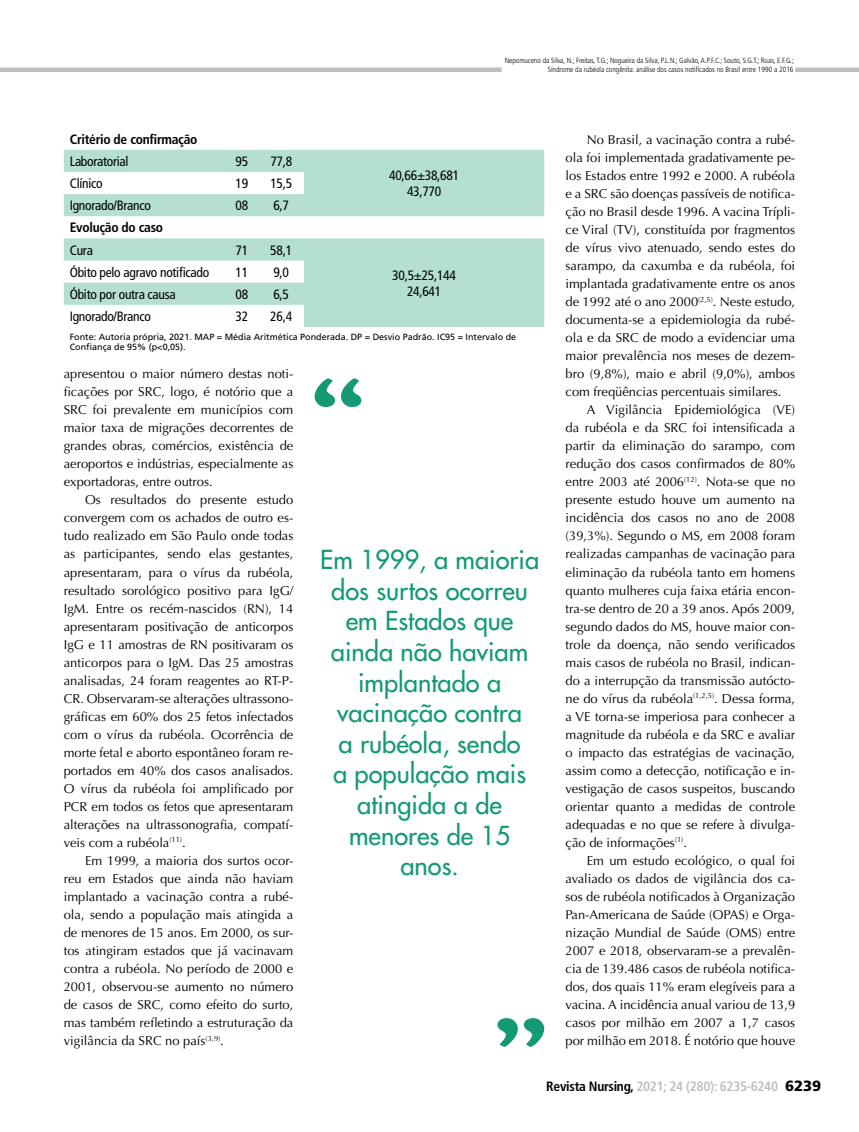
<style>
.page{position:relative;width:859px;height:1132px;background:#fff}
.page>*{position:absolute;margin:0;border:0;box-sizing:border-box;transform-origin:0 0}
.t1{font:500 25.5px/30.6px "Futura Std";color:#139a74;text-align:center}
.t2{font:condensed 13.5px/16.2px "Frutiger LT Std";letter-spacing:-.02em;color:#000;text-align:center}
.t3{font:700 condensed 13.5px "Frutiger LT Std";letter-spacing:-.02em;color:#bcbec0}
.t4{font:700 condensed 13.5px "Frutiger LT Std";letter-spacing:-.02em;color:#000}
.t5{font:12.9px/18px "Optima LT Std";color:#000;text-align:justify}
.t6{font:9px/10.5px "Frutiger LT Std";color:#000}
.t7{font:300 condensed 7.5px/9px "Frutiger LT Std";color:#000;text-align:right}
.s1{color:#000}
.s2{font-weight:900;font-stretch:normal;font-size:14.85px;color:#000}
</style>
<div class="page">
<hr style="left:0;top:68px;width:502px;height:4px;background:#bcbec0">
<hr style="left:795px;top:68px;width:64px;height:4px;background:#bcbec0">
<svg style="left:64px;top:149px;width:480px;height:1px"></svg>
<svg style="left:64px;top:150px;width:480px;height:177px;fill:#b4dfd1"></svg>
<svg style="left:497px;top:1018px;width:47px;height:28px"></svg>
<svg style="left:315px;top:378px;width:46px;height:29px"></svg>
<p class="t7" style="left:505px;top:56px;width:291px">Nepomuceno da Silva, N.; Freitas, T.G.; Nogueira da Silva, P.L.N.; Galvão, A.P.F.C.; Souto, S.G.T.; Ruas, E.F.G.;<br>Síndrome da rubéola congênita: análise dos casos notificados no Brasil entre 1990 a 2016</p>
<p class="t4" style="left:70px;top:131px;width:129px">Critério de confirmação</p>
<p class="t2" style="left:70px;top:153px;width:60px">Laboratorial</p>
<p class="t2" style="left:236px;top:153px;width:14px">95</p>
<p class="t2" style="left:270px;top:153px;width:23px">77,8</p>
<p class="t2" style="left:70px;top:175px;width:34px">Clínico</p>
<p class="t2" style="left:236px;top:175px;width:14px">19</p>
<p class="t2" style="left:270px;top:175px;width:23px">15,5</p>
<p class="t2" style="left:70px;top:197px;width:83px">Ignorado/Branco</p>
<p class="t2" style="left:236px;top:197px;width:14px">08</p>
<p class="t2" style="left:273px;top:197px;width:17px">6,7</p>
<p class="t4" style="left:70px;top:220px;width:95px">Evolução do caso</p>
<p class="t2" style="left:70px;top:242px;width:25px">Cura</p>
<p class="t2" style="left:236px;top:242px;width:14px">71</p>
<p class="t2" style="left:270px;top:242px;width:23px">58,1</p>
<p class="t2" style="left:389px;top:167px;width:71px">40,66±38,681<br>43,770</p>
<p class="t2" style="left:70px;top:264px;width:141px">Óbito pelo agravo notificado</p>
<p class="t2" style="left:236px;top:264px;width:14px">11</p>
<p class="t2" style="left:273px;top:264px;width:17px">9,0</p>
<p class="t2" style="left:70px;top:286px;width:108px">Óbito por outra causa</p>
<p class="t2" style="left:236px;top:286px;width:14px">08</p>
<p class="t2" style="left:273px;top:286px;width:17px">6,5</p>
<p class="t2" style="left:70px;top:308px;width:83px">Ignorado/Branco</p>
<p class="t2" style="left:236px;top:308px;width:14px">32</p>
<p class="t2" style="left:270px;top:308px;width:23px">26,4</p>
<p class="t6" style="left:70px;top:331px;width:448px">Fonte: Autoria própria, 2021. MAP = Média Aritmética Ponderada. DP = Desvio Padrão. IC95 = Intervalo de<br>Confiança de 95% (p&lt;0,05).</p>
<p class="t2" style="left:392px;top:267px;width:65px">30,5±25,144<br>24,641</p>
<p class="t5" style="left:64px;top:365px;width:231px">apresentou o maior número destas noti&shy;ficações por SRC, logo, é notório que a SRC foi prevalente em municípios com maior taxa de migrações decorrentes de grandes obras, comércios, existência de aeroportos e indústrias, especialmente as exportadoras, entre outros.</p>
<p class="t5" style="left:64px;top:491px;width:231px;text-indent:21px">Os resultados do presente estudo convergem com os achados de outro es&shy;tudo realizado em São Paulo onde todas as participantes, sendo elas gestantes, apresentaram, para o vírus da rubéola, resultado sorológico positivo para IgG/ IgM. Entre os recém-nascidos (RN), 14 apresentaram positivação de anticorpos IgG e 11 amostras de RN positivaram os anticorpos para o IgM. Das 25 amostras analisadas, 24 foram reagentes ao RT-P-CR. Observaram-se alterações ultrassono&shy;gráficas em 60% dos 25 fetos infectados com o vírus da rubéola. Ocorrência de morte fetal e aborto espontâneo foram re&shy;portados em 40% dos casos analisados.<br>O vírus da rubéola foi amplificado por PCR em todos os fetos que apresentaram alterações na ultrassonografia, compatí&shy;veis com a rubéola<sup>(11)</sup>.</p>
<p class="t5" style="left:64px;top:851px;width:231px;text-indent:21px">Em 1999, a maioria dos surtos ocor&shy;reu em Estados que ainda não haviam implantado a vacinação contra a rubé&shy;ola, sendo a população mais atingida a de menores de 15 anos. Em 2000, os sur&shy;tos atingiram estados que já vacinavam contra a rubéola. No período de 2000 e 2001, observou-se aumento no número de casos de SRC, como efeito do surto, mas também refletindo a estruturação da vigilância da SRC no país<sup>(3,9)</sup>.</p>
<h1 class="t1" style="left:320px;top:544px;width:221px">Em 1999, a maioria dos surtos ocorreu em Estados que ainda não haviam implantado a vacinação contra<br>a rubéola, sendo<br>a população mais atingida a de menores de 15 anos.</h1>
<p class="t5" style="left:566px;top:131px;width:231px;text-indent:21px">No Brasil, a vacinação contra a rubé&shy;ola foi implementada gradativamente pe&shy;los Estados entre 1992 e 2000. A rubéola e a SRC são doenças passíveis de notifica&shy;ção no Brasil desde 1996. A vacina Trípli&shy;ce Viral (TV), constituída por fragmentos de vírus vivo atenuado, sendo estes do sarampo, da caxumba e da rubéola, foi implantada gradativamente entre os anos de 1992 até o ano 2000<sup>(2,5)</sup>. Neste estudo, documenta-se a epidemiologia da rubé&shy;ola e da SRC de modo a evidenciar uma maior prevalência nos meses de dezem&shy;bro (9,8%), maio e abril (9,0%), ambos com freqüências percentuais similares.</p>
<p class="t5" style="left:566px;top:401px;width:231px;text-indent:21px">A Vigilância Epidemiológica (VE) da rubéola e da SRC foi intensificada a partir da eliminação do sarampo, com redução dos casos confirmados de 80% entre 2003 até 2006<sup>(12)</sup>. Nota-se que no presente estudo houve um aumento na incidência dos casos no ano de 2008 (39,3%). Segundo o MS, em 2008 foram realizadas campanhas de vacinação para eliminação da rubéola tanto em homens quanto mulheres cuja faixa etária encon&shy;tra-se dentro de 20 a 39 anos. Após 2009, segundo dados do MS, houve maior con&shy;trole da doença, não sendo verificados mais casos de rubéola no Brasil, indican&shy;do a interrupção da transmissão autócto&shy;ne do vírus da rubéola<sup>(1,2,5)</sup>. Dessa forma, a VE torna-se imperiosa para conhecer a magnitude da rubéola e da SRC e avaliar o impacto das estratégias de vacinação, assim como a detecção, notificação e in&shy;vestigação de casos suspeitos, buscando orientar quanto a medidas de controle adequadas e no que se refere à divulga&shy;ção de informações<sup>(1)</sup>.</p>
<p class="t5" style="left:566px;top:851px;width:231px;text-indent:21px">Em um estudo ecológico, o qual foi avaliado os dados de vigilância dos ca&shy;sos de rubéola notificados à Organização Pan-Americana de Saúde (OPAS) e Orga&shy;nização Mundial de Saúde (OMS) entre 2007 e 2018, observaram-se a prevalên&shy;cia de 139.486 casos de rubéola notifica&shy;dos, dos quais 11% eram elegíveis para a vacina. A incidência anual variou de 13,9 casos por milhão em 2007 a 1,7 casos por milhão em 2018. É notório que houve</p>
<p class="t3" style="left:546px;top:1077px;width:276px"><span class="s1">Revista Nursing,</span> 2021; 24 (280): 6235-6240 <span class="s2">6239</span></p>
</div>
